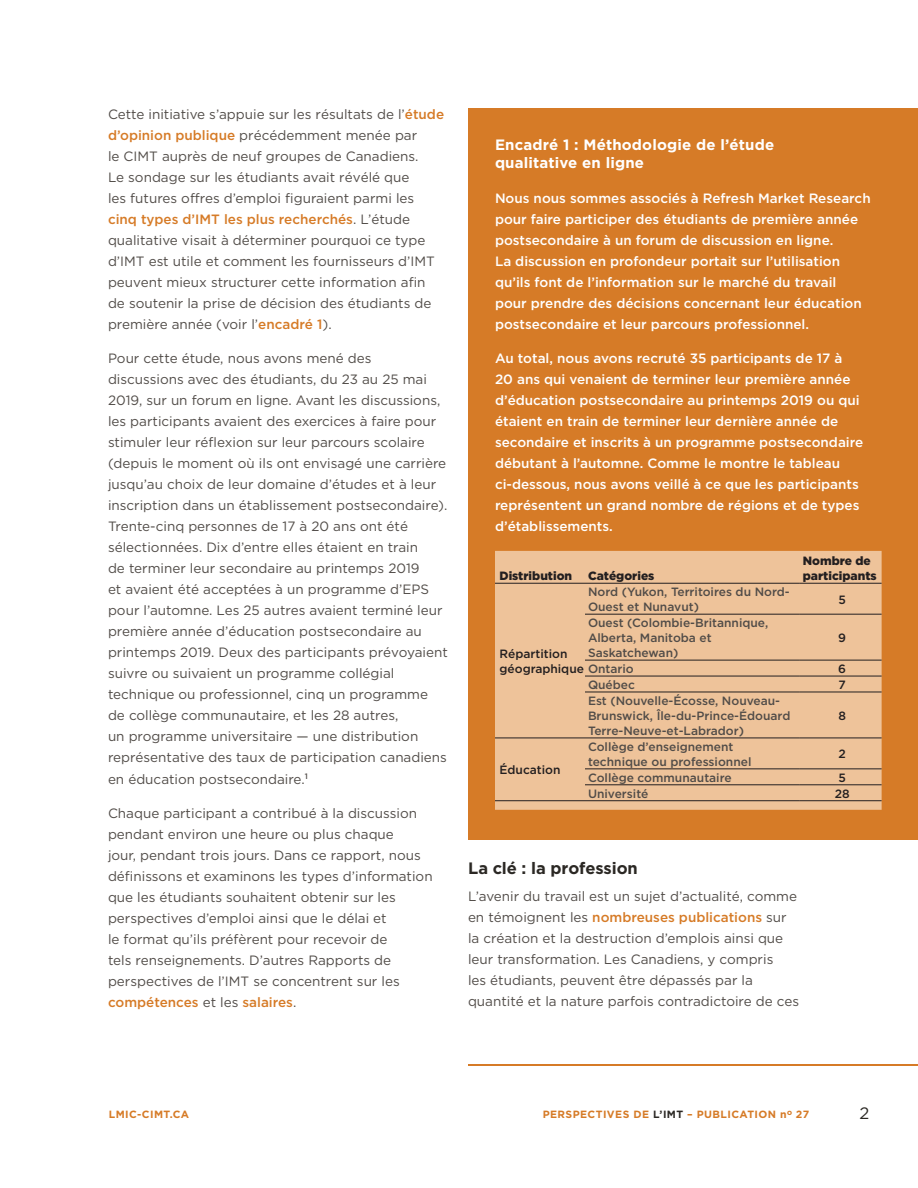
<style>
.page{position:relative;width:918px;height:1188px;background:#fff}
.page>*{position:absolute;margin:0;border:0;box-sizing:border-box;transform-origin:0 0}
.t1{font:700 16.5px "Gotham HTF";letter-spacing:-.005em;color:#2b2824}
.t2{font:16.5px "Gotham HTF";color:#2b2824}
.t3{font:700 15px/18px "Gotham HTF";letter-spacing:.01em;color:#fff}
.t4{font:13.5px/21px "Gotham HTF";color:#514c48}
.t5{font:500 13.5px/21px "Gotham HTF";color:#fff}
.t6{font:500 12px/15px "Gotham HTF";color:#514c48}
.t7{font:500 12px/15px "Gotham HTF";color:#231f20}
.t8{font:900 12px/15px "Gotham HTF";color:#231f20}
.t9{font:700 10.5px "Gotham HTF";letter-spacing:.04em;color:#d67b27}
.s1{font-weight:500;color:#d67b27}
.s2{color:#514c48}
.s3{color:#2b2824}
</style>
<div class="page">
<hr style="left:468px;top:1064px;width:450px;height:2px;background:#d67b27">
<div style="left:468px;top:108px;width:450px;height:732px;background:#d67b27"></div>
<div style="left:495px;top:551px;width:387px;height:259px;background:#eec39a"></div>
<hr style="left:495px;top:583px;width:90px;height:1px;background:#231f20">
<hr style="left:585px;top:583px;width:215px;height:1px;background:#231f20">
<hr style="left:800px;top:583px;width:82px;height:1px;background:#231f20">
<hr style="left:585px;top:614px;width:215px;height:1px;background:#231f20">
<hr style="left:800px;top:614px;width:82px;height:1px;background:#231f20">
<hr style="left:585px;top:660px;width:215px;height:1px;background:#231f20">
<hr style="left:800px;top:660px;width:82px;height:1px;background:#231f20">
<hr style="left:585px;top:676px;width:215px;height:1px;background:#231f20">
<hr style="left:800px;top:676px;width:82px;height:1px;background:#231f20">
<hr style="left:585px;top:692px;width:215px;height:1px;background:#231f20">
<hr style="left:800px;top:692px;width:82px;height:1px;background:#231f20">
<hr style="left:495px;top:738px;width:90px;height:1px;background:#231f20">
<hr style="left:495px;top:800px;width:90px;height:1px;background:#231f20">
<hr style="left:585px;top:738px;width:215px;height:1px;background:#231f20">
<hr style="left:800px;top:738px;width:82px;height:1px;background:#231f20">
<hr style="left:585px;top:768px;width:215px;height:1px;background:#231f20">
<hr style="left:800px;top:768px;width:82px;height:1px;background:#231f20">
<hr style="left:585px;top:784px;width:215px;height:1px;background:#231f20">
<hr style="left:800px;top:784px;width:82px;height:1px;background:#231f20">
<hr style="left:585px;top:800px;width:215px;height:1px;background:#231f20">
<hr style="left:800px;top:800px;width:82px;height:1px;background:#231f20">
<p class="t4" style="left:108px;top:103px;width:338px">Cette initiative s’appuie sur les résultats de l’<span class="s1">étude d’opinion publique</span> précédemment menée par<br>le CIMT auprès de neuf groupes de Canadiens.<br>Le sondage sur les étudiants avait révélé que<br>les futures offres d’emploi figuraient parmi les <span class="s1">cinq types d’IMT les plus recherchés</span>. L’étude qualitative visait à déterminer pourquoi ce type d’IMT est utile et comment les fournisseurs d’IMT peuvent mieux structurer cette information afin de soutenir la prise de décision des étudiants de première année (voir l’<span class="s1">encadré 1</span>).</p>
<p class="t4" style="left:108px;top:348px;width:341px">Pour cette étude, nous avons mené des discussions avec des étudiants, du 23 au 25 mai 2019, sur un forum en ligne. Avant les discussions, les participants avaient des exercices à faire pour stimuler leur réflexion sur leur parcours scolaire (depuis le moment où ils ont envisagé une carrière jusqu’au choix de leur domaine d’études et à leur inscription dans un établissement postsecondaire).<br>Trente-cinq personnes de 17 à 20 ans ont été sélectionnées. Dix d’entre elles étaient en train<br>de terminer leur secondaire au printemps 2019<br>et avaient été acceptées à un programme d’EPS pour l’automne. Les 25 autres avaient terminé leur première année d’éducation postsecondaire au printemps 2019. Deux des participants prévoyaient suivre ou suivaient un programme collégial technique ou professionnel, cinq un programme de collège communautaire, et les 28 autres,<br>un programme universitaire — une distribution représentative des taux de participation canadiens en éducation postsecondaire.<sup>1</sup></p>
<p class="t4" style="left:108px;top:802px;width:326px">Chaque participant a contribué à la discussion pendant environ une heure ou plus chaque<br>jour, pendant trois jours. Dans ce rapport, nous définissons et examinons les types d’information que les étudiants souhaitent obtenir sur les perspectives d’emploi ainsi que le délai et<br>le format qu’ils préfèrent pour recevoir de<br>tels renseignements. D’autres Rapports de perspectives de l’IMT se concentrent sur les <span class="s1">compétences</span> et les <span class="s1">salaires</span>.</p>
<p class="t3" style="left:495px;top:136px;width:281px">Encadré 1 : Méthodologie de l’étude qualitative en ligne</p>
<p class="t5" style="left:495px;top:187px;width:377px">Nous nous sommes associés à Refresh Market Research pour faire participer des étudiants de première année postsecondaire à un forum de discussion en ligne.<br>La discussion en profondeur portait sur l’utilisation qu’ils font de l’information sur le marché du travail pour prendre des décisions concernant leur éducation postsecondaire et leur parcours professionnel.</p>
<p class="t5" style="left:495px;top:348px;width:370px">Au total, nous avons recruté 35 participants de 17 à 20 ans qui venaient de terminer leur première année d’éducation postsecondaire au printemps 2019 ou qui étaient en train de terminer leur dernière année de secondaire et inscrits à un programme postsecondaire débutant à l’automne. Comme le montre le tableau ci-dessous, nous avons veillé à ce que les participants représentent un grand nombre de régions et de types d’établissements.</p>
<p class="t8" style="left:500px;top:568px;width:74px">Distribution</p>
<p class="t8" style="left:588px;top:568px;width:68px">Catégories</p>
<p class="t8" style="left:803px;top:553px;width:75px">Nombre de participants</p>
<p class="t6" style="left:588px;top:584px;width:203px">Nord (Yukon, Territoires du Nord-<br>Ouest et Nunavut)</p>
<p class="t7" style="left:839px;top:592px;width:9px">5</p>
<p class="t6" style="left:588px;top:615px;width:182px">Ouest (Colombie-Britannique,<br>Alberta, Manitoba et<br>Saskatchewan)</p>
<p class="t7" style="left:838px;top:630px;width:9px">9</p>
<p class="t7" style="left:838px;top:661px;width:9px">6</p>
<p class="t7" style="left:500px;top:646px;width:136px">Répartition géographique <span class="s2">Ontario</span></p>
<p class="t7" style="left:500px;top:762px;width:63px">Éducation</p>
<p class="t6" style="left:588px;top:677px;width:49px">Québec</p>
<p class="t7" style="left:839px;top:677px;width:9px">7</p>
<p class="t6" style="left:588px;top:693px;width:204px">Est (Nouvelle-Écosse, Nouveau-<br>Brunswick, Île-du-Prince-Édouard<br>Terre-Neuve-et-Labrador)</p>
<p class="t7" style="left:838px;top:708px;width:9px">8</p>
<p class="t6" style="left:588px;top:739px;width:165px">Collège d’enseignement technique ou professionnel</p>
<p class="t7" style="left:839px;top:746px;width:9px">2</p>
<p class="t6" style="left:588px;top:770px;width:145px">Collège communautaire</p>
<p class="t7" style="left:839px;top:770px;width:9px">5</p>
<p class="t6" style="left:588px;top:786px;width:62px">Université</p>
<p class="t7" style="left:835px;top:786px;width:16px">28</p>
<p class="t1" style="left:468px;top:858px;width:171px">La clé : la profession</p>
<p class="t4" style="left:468px;top:886px;width:333px">L’avenir du travail est un sujet d’actualité, comme en témoignent les <span class="s1">nombreuses publications</span> sur la création et la destruction d’emplois ainsi que leur transformation. Les Canadiens, y compris<br>les étudiants, peuvent être dépassés par la quantité et la nature parfois contradictoire de ces</p>
<p class="t9" style="left:109px;top:1108px;width:82px">LMIC-CIMT.CA</p>
<p class="t9" style="left:543px;top:1108px;width:268px">PERSPECTIVES DE <span class="s3">L’IMT</span> – PUBLICATION n<sup>O</sup> 27</p>
<p class="t2" style="left:860px;top:1104px;width:11px">2</p>
</div>
